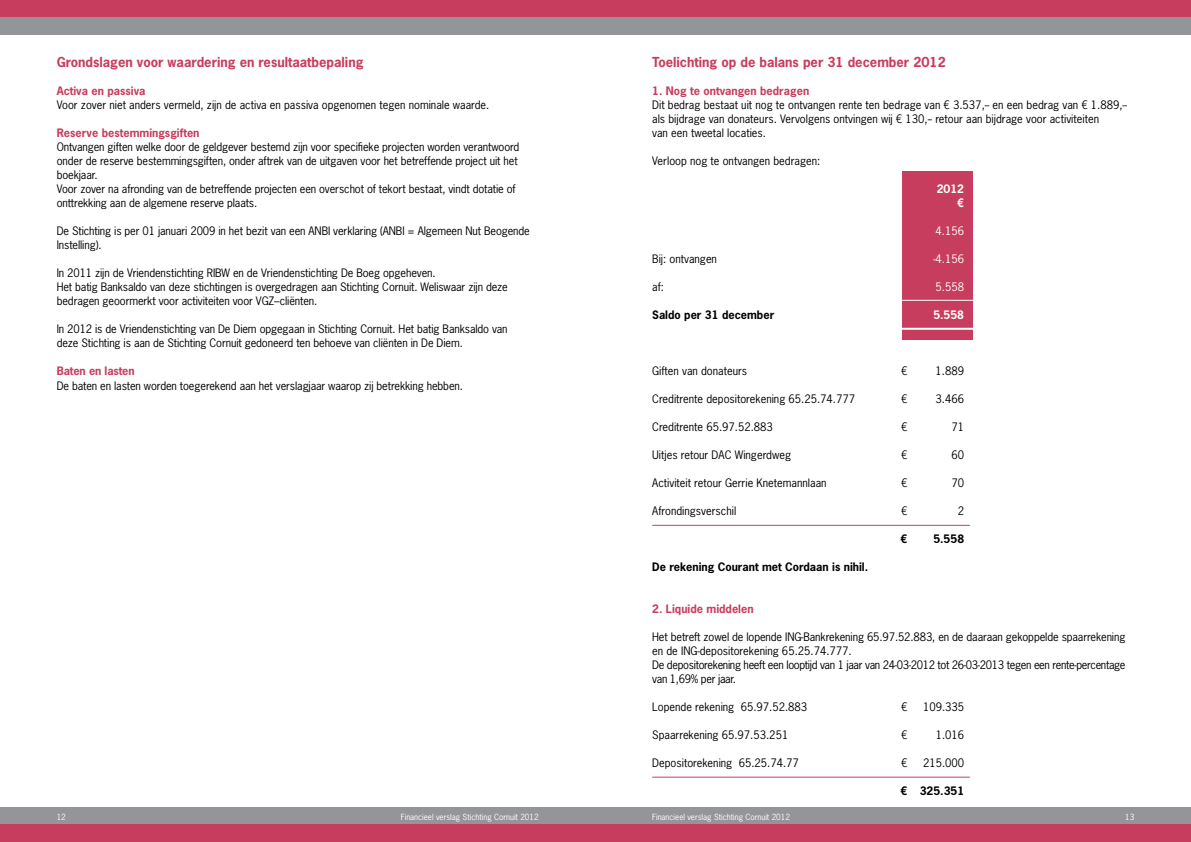
<style>
.page{position:relative;width:1191px;height:842px;background:#fff}
.page>*{position:absolute;margin:0;border:0;box-sizing:border-box;transform-origin:0 0}
.t1{font:700 13px "News Gothic Std";color:#c73d5d}
.t2{font:11px/14px "News Gothic Std";letter-spacing:-.01em;color:#000}
.t3{font:700 11px "News Gothic Std";color:#c73d5d}
.t4{font:700 11px "News Gothic Std";color:#000}
.t5{font:11px "News Gothic Std";color:#fff}
.t6{font:700 11px/14px "News Gothic Std";color:#fff;text-align:right}
.t7{font:8px "News Gothic Std";color:#fff}
</style>
<div class="page">
<div style="left:0;top:808px;width:1191px;height:17px;background:#939598"></div>
<div style="left:0;top:0;width:1191px;height:17px;background:#c73d5d"></div>
<div style="left:0;top:17px;width:1191px;height:17px;background:#939598"></div>
<div style="left:0;top:825px;width:1191px;height:17px;background:#c73d5d"></div>
<div style="left:901px;top:171px;width:71px;height:169px;background:#c73d5d"></div>
<hr style="left:652px;top:525px;width:317px;height:1px;background:#c73d5d">
<hr style="left:652px;top:777px;width:317px;height:1px;background:#c73d5d">
<hr style="left:849px;top:300px;width:212px;height:1px;background:#fff">
<hr style="left:849px;top:328px;width:212px;height:2px;background:#fff">
<p class="t1" style="left:57px;top:53px;width:308px">Grondslagen voor waardering en resultaatbepaling</p>
<p class="t3" style="left:57px;top:83px;width:90px">Activa en passiva</p>
<p class="t2" style="left:57px;top:98px;width:434px">Voor zover niet anders vermeld, zijn de activa en passiva opgenomen tegen nominale waarde.</p>
<p class="t3" style="left:57px;top:125px;width:144px">Reserve bestemmingsgiften</p>
<p class="t2" style="left:57px;top:140px;width:464px">Ontvangen giften welke door de geldgever bestemd zijn voor specifieke projecten worden verantwoord onder de reserve bestemmingsgiften, onder aftrek van de uitgaven voor het betreffende project uit het boekjaar.<br>Voor zover na afronding van de betreffende projecten een overschot of tekort bestaat, vindt dotatie of onttrekking aan de algemene reserve plaats.</p>
<p class="t2" style="left:57px;top:224px;width:475px">De Stichting is per 01 januari 2009 in het bezit van een ANBI verklaring (ANBI = Algemeen Nut Beogende<br>Instelling).</p>
<p class="t2" style="left:57px;top:266px;width:453px">In 2011 zijn de Vriendenstichting RIBW en de Vriendenstichting De Boeg opgeheven.<br>Het batig Banksaldo van deze stichtingen is overgedragen aan Stichting Cornuit. Weliswaar zijn deze bedragen geoormerkt voor activiteiten voor VGZ–cliënten.</p>
<p class="t2" style="left:57px;top:322px;width:452px">In 2012 is de Vriendenstichting van De Diem opgegaan in Stichting Cornuit. Het batig Banksaldo van deze Stichting is aan de Stichting Cornuit gedoneerd ten behoeve van cliënten in De Diem.</p>
<p class="t3" style="left:57px;top:363px;width:79px">Baten en lasten</p>
<p class="t2" style="left:57px;top:379px;width:408px">De baten en lasten worden toegerekend aan het verslagjaar waarop zij betrekking hebben.</p>
<p class="t1" style="left:652px;top:53px;width:295px">Toelichting op de balans per 31 december 2012</p>
<p class="t3" style="left:652px;top:83px;width:159px">1. Nog te ontvangen bedragen</p>
<p class="t2" style="left:652px;top:98px;width:476px">Dit bedrag bestaat uit nog te ontvangen rente ten bedrage van € 3.537,-- en een bedrag van € 1.889,-- als bijdrage van donateurs. Vervolgens ontvingen wij € 130,-- retour aan bijdrage voor activiteiten<br>van een tweetal locaties.</p>
<p class="t2" style="left:652px;top:154px;width:170px">Verloop nog te ontvangen bedragen:</p>
<p class="t6" style="left:936px;top:181px;width:29px">2012 €</p>
<p class="t5" style="left:935px;top:224px;width:30px">4.156</p>
<p class="t2" style="left:652px;top:252px;width:66px">Bij: ontvangen</p>
<p class="t5" style="left:933px;top:252px;width:32px">-4.156</p>
<p class="t2" style="left:652px;top:280px;width:13px">af:</p>
<p class="t5" style="left:935px;top:280px;width:30px">5.558</p>
<p class="t4" style="left:652px;top:307px;width:124px">Saldo per 31 december</p>
<p class="t6" style="left:933px;top:307px;width:32px">5.558</p>
<p class="t2" style="left:652px;top:364px;width:96px">Giften van donateurs</p>
<p class="t2" style="left:901px;top:364px;width:8px">€</p>
<p class="t2" style="left:935px;top:364px;width:30px">1.889</p>
<p class="t2" style="left:652px;top:392px;width:204px">Creditrente depositorekening 65.25.74.777</p>
<p class="t2" style="left:901px;top:392px;width:8px">€</p>
<p class="t2" style="left:935px;top:392px;width:30px">3.466</p>
<p class="t2" style="left:652px;top:420px;width:122px">Creditrente 65.97.52.883</p>
<p class="t2" style="left:901px;top:420px;width:8px">€</p>
<p class="t2" style="left:951px;top:420px;width:14px">71</p>
<p class="t2" style="left:652px;top:448px;width:140px">Uitjes retour DAC Wingerdweg</p>
<p class="t2" style="left:901px;top:448px;width:8px">€</p>
<p class="t2" style="left:951px;top:448px;width:14px">60</p>
<p class="t2" style="left:652px;top:476px;width:176px">Activiteit retour Gerrie Knetemannlaan</p>
<p class="t2" style="left:901px;top:476px;width:8px">€</p>
<p class="t2" style="left:951px;top:476px;width:14px">70</p>
<p class="t2" style="left:652px;top:504px;width:86px">Afrondingsverschil</p>
<p class="t2" style="left:901px;top:504px;width:8px">€</p>
<p class="t2" style="left:957px;top:504px;width:8px">2</p>
<p class="t4" style="left:900px;top:531px;width:8px">€</p>
<p class="t4" style="left:933px;top:531px;width:32px">5.558</p>
<p class="t4" style="left:652px;top:559px;width:217px">De rekening Courant met Cordaan is nihil.</p>
<p class="t3" style="left:652px;top:601px;width:103px">2. Liquide middelen</p>
<p class="t2" style="left:652px;top:630px;width:475px">Het betreft zowel de lopende ING-Bankrekening 65.97.52.883, en de daaraan gekoppelde spaarrekening en de ING-depositorekening 65.25.74.777.<br>De depositorekening heeft een looptijd van 1 jaar van 24-03-2012 tot 26-03-2013 tegen een rente-percentage van 1,69% per jaar.</p>
<p class="t2" style="left:652px;top:700px;width:156px">Lopende rekening 65.97.52.883</p>
<p class="t2" style="left:901px;top:700px;width:8px">€</p>
<p class="t2" style="left:923px;top:700px;width:43px">109.335</p>
<p class="t2" style="left:652px;top:728px;width:138px">Spaarrekening 65.97.53.251</p>
<p class="t2" style="left:901px;top:728px;width:8px">€</p>
<p class="t2" style="left:935px;top:728px;width:30px">1.016</p>
<p class="t2" style="left:652px;top:756px;width:148px">Depositorekening 65.25.74.77</p>
<p class="t2" style="left:901px;top:756px;width:8px">€</p>
<p class="t2" style="left:923px;top:756px;width:43px">215.000</p>
<p class="t4" style="left:900px;top:783px;width:65px">€ 325.351</p>
<p class="t7" style="left:57px;top:812px;width:11px">12</p>
<p class="t7" style="left:401px;top:812px;width:139px">Financieel verslag Stichting Cornuit 2012</p>
<p class="t7" style="left:652px;top:812px;width:139px">Financieel verslag Stichting Cornuit 2012</p>
<p class="t7" style="left:1125px;top:812px;width:11px">13</p>
</div>
